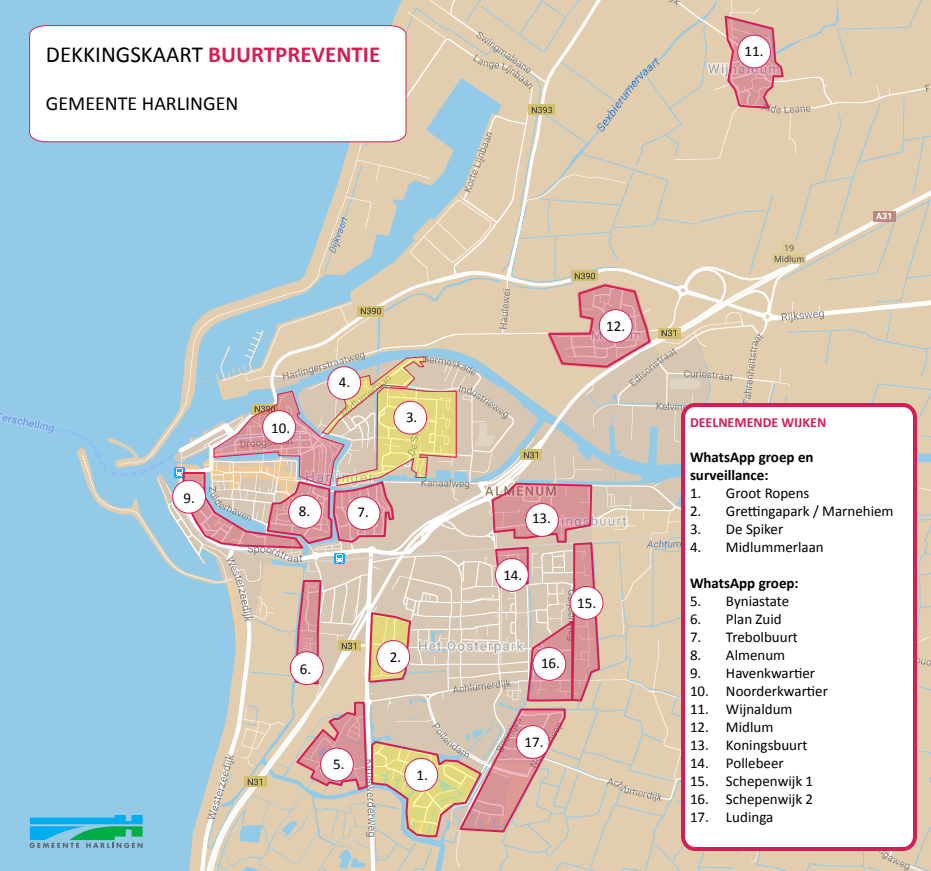
<style>
.page{position:relative;width:931px;height:871px;background:#fff}
.page>*{position:absolute;margin:0;border:0;box-sizing:border-box;transform-origin:0 0}
.t1{font:700 23px "Calibri";color:#d41f55}
.t2{font:20px "Calibri";color:#000}
.t3{font:15px "Calibri";color:#000}
.t4{font:700 15px/18px "Calibri";color:#000}
.t5{font:700 14px "Calibri";color:#d41f55}
.s1{font-weight:400;color:#000}
</style>
<div class="page">
<img style="left:0;top:0;width:931px;height:871px">
<svg style="left:723px;top:14px;width:62px;height:103px;background:#dca6a0"></svg>
<svg style="left:182px;top:283px;width:470px;height:555px;background:#d3c2b5"></svg>
<div style="left:683px;top:405px;width:232px;height:444px;background:#fff;border-radius:12px"></div>
<div style="left:681px;top:403px;width:236px;height:448px;border:4px solid #d41f55;border-radius:12px"></div>
<div style="left:738px;top:35px;width:33px;height:33px;background:#fff;border-radius:50%"></div>
<div style="left:737px;top:35px;width:34px;height:34px;border:1px solid #d41f55;border-radius:50%"></div>
<div style="left:599px;top:310px;width:33px;height:32px;background:#fff;border-radius:50%"></div>
<div style="left:599px;top:309px;width:34px;height:34px;border:1px solid #d41f55;border-radius:50%"></div>
<div style="left:394px;top:401px;width:33px;height:33px;background:#fff;border-radius:50%"></div>
<div style="left:393px;top:401px;width:34px;height:34px;border:1px solid #d41f55;border-radius:50%"></div>
<div style="left:328px;top:367px;width:33px;height:33px;background:#fff;border-radius:50%"></div>
<div style="left:327px;top:366px;width:34px;height:34px;border:1px solid #d41f55;border-radius:50%"></div>
<div style="left:263px;top:411px;width:33px;height:33px;background:#fff;border-radius:50%"></div>
<div style="left:262px;top:410px;width:34px;height:34px;border:1px solid #d41f55;border-radius:50%"></div>
<div style="left:173px;top:480px;width:33px;height:33px;background:#fff;border-radius:50%"></div>
<div style="left:172px;top:480px;width:34px;height:34px;border:1px solid #d41f55;border-radius:50%"></div>
<div style="left:289px;top:495px;width:32px;height:33px;background:#fff;border-radius:50%"></div>
<div style="left:288px;top:495px;width:34px;height:34px;border:1px solid #d41f55;border-radius:50%"></div>
<div style="left:347px;top:497px;width:33px;height:33px;background:#fff;border-radius:50%"></div>
<div style="left:347px;top:496px;width:33px;height:34px;border:1px solid #d41f55;border-radius:50%"></div>
<div style="left:526px;top:504px;width:32px;height:32px;background:#fff;border-radius:50%"></div>
<div style="left:525px;top:503px;width:34px;height:34px;border:1px solid #d41f55;border-radius:50%"></div>
<div style="left:570px;top:586px;width:33px;height:33px;background:#fff;border-radius:50%"></div>
<div style="left:570px;top:586px;width:34px;height:34px;border:1px solid #d41f55;border-radius:50%"></div>
<div style="left:495px;top:558px;width:33px;height:33px;background:#fff;border-radius:50%"></div>
<div style="left:495px;top:558px;width:34px;height:34px;border:1px solid #d41f55;border-radius:50%"></div>
<div style="left:533px;top:648px;width:33px;height:32px;background:#fff;border-radius:50%"></div>
<div style="left:532px;top:647px;width:34px;height:34px;border:1px solid #d41f55;border-radius:50%"></div>
<div style="left:516px;top:726px;width:33px;height:32px;background:#fff;border-radius:50%"></div>
<div style="left:516px;top:725px;width:34px;height:34px;border:1px solid #d41f55;border-radius:50%"></div>
<div style="left:377px;top:641px;width:33px;height:32px;background:#fff;border-radius:50%"></div>
<div style="left:376px;top:640px;width:34px;height:34px;border:1px solid #d41f55;border-radius:50%"></div>
<div style="left:405px;top:758px;width:33px;height:33px;background:#fff;border-radius:50%"></div>
<div style="left:404px;top:758px;width:34px;height:34px;border:1px solid #d41f55;border-radius:50%"></div>
<div style="left:321px;top:748px;width:32px;height:33px;background:#fff;border-radius:50%"></div>
<div style="left:320px;top:748px;width:34px;height:33px;border:1px solid #d41f55;border-radius:50%"></div>
<div style="left:290px;top:652px;width:33px;height:33px;background:#fff;border-radius:50%"></div>
<div style="left:290px;top:651px;width:34px;height:34px;border:1px solid #d41f55;border-radius:50%"></div>
<svg style="left:29px;top:25px;width:378px;height:118px"></svg>
<svg style="left:30px;top:815px;width:113px;height:33px;background:#44b5c4"></svg>
<h1 class="t1" style="left:46px;top:39px;width:336px"><span class="s1">DEKKINGSKAART</span> BUURTPREVENTIE</h1>
<h2 class="t2" style="left:46px;top:90px;width:194px">GEMEENTE HARLINGEN</h2>
<p class="t3" style="left:745px;top:42px;width:20px">11.</p>
<p class="t3" style="left:183px;top:488px;width:13px">9.</p>
<p class="t3" style="left:271px;top:419px;width:20px">10.</p>
<p class="t3" style="left:339px;top:373px;width:13px">4.</p>
<p class="t3" style="left:299px;top:502px;width:13px">8.</p>
<p class="t3" style="left:358px;top:502px;width:13px">7.</p>
<p class="t3" style="left:406px;top:407px;width:13px">3.</p>
<p class="t3" style="left:300px;top:659px;width:13px">6.</p>
<p class="t3" style="left:333px;top:755px;width:13px">5.</p>
<p class="t3" style="left:390px;top:647px;width:13px">2.</p>
<p class="t3" style="left:417px;top:765px;width:13px">1.</p>
<p class="t3" style="left:606px;top:316px;width:20px">12.</p>
<p class="t3" style="left:532px;top:509px;width:20px">13.</p>
<p class="t3" style="left:503px;top:566px;width:20px">14.</p>
<p class="t3" style="left:577px;top:593px;width:20px">15.</p>
<p class="t3" style="left:541px;top:653px;width:20px">16.</p>
<p class="t3" style="left:525px;top:733px;width:20px">17.</p>
<p class="t5" style="left:690px;top:414px;width:138px">DEELNEMENDE WIJKEN</p>
<p class="t4" style="left:690px;top:448px;width:125px">WhatsApp groep en surveillance:</p>
<p class="t3" style="left:690px;top:483px;width:121px">1. Groot Ropens</p>
<p class="t3" style="left:690px;top:501px;width:205px">2. Grettingapark / Marnehiem</p>
<p class="t3" style="left:690px;top:519px;width:95px">3. De Spiker</p>
<p class="t3" style="left:690px;top:537px;width:135px">4. Midlummerlaan</p>
<p class="t4" style="left:690px;top:574px;width:110px">WhatsApp groep:</p>
<p class="t3" style="left:690px;top:591px;width:101px">5. Byniastate</p>
<p class="t3" style="left:690px;top:609px;width:93px">6. Plan Zuid</p>
<p class="t3" style="left:690px;top:627px;width:109px">7. Trebolbuurt</p>
<p class="t3" style="left:690px;top:645px;width:97px">8. Almenum</p>
<p class="t3" style="left:690px;top:663px;width:127px">9. Havenkwartier</p>
<p class="t3" style="left:690px;top:681px;width:139px">10. Noorderkwartier</p>
<p class="t3" style="left:690px;top:699px;width:104px">11. Wijnaldum</p>
<p class="t3" style="left:690px;top:717px;width:85px">12. Midlum</p>
<p class="t3" style="left:690px;top:735px;width:119px">13. Koningsbuurt</p>
<p class="t3" style="left:690px;top:753px;width:95px">14. Pollebeer</p>
<p class="t3" style="left:690px;top:771px;width:125px">15. Schepenwijk 1</p>
<p class="t3" style="left:690px;top:789px;width:125px">16. Schepenwijk 2</p>
<p class="t3" style="left:690px;top:807px;width:85px">17. Ludinga</p>
</div>
